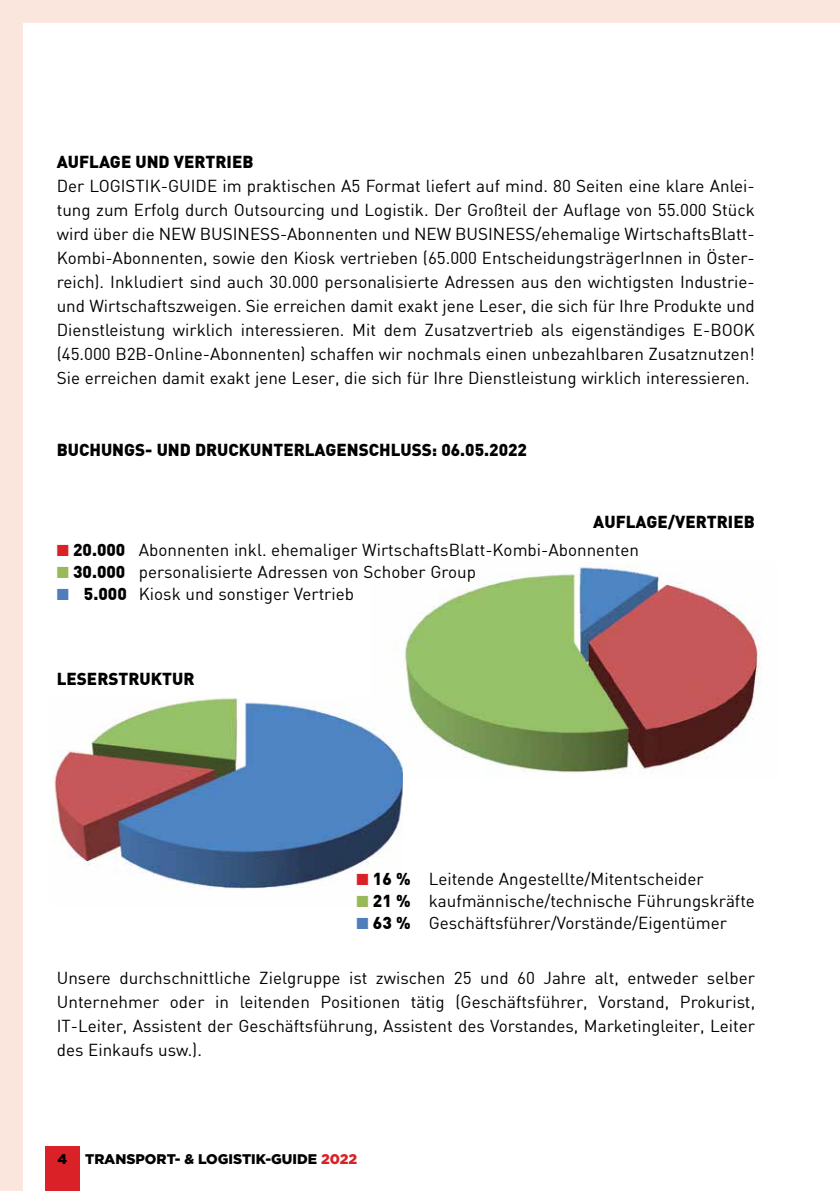
<style>
.page{position:relative;width:840px;height:1191px;background:#fff}
.page>*{position:absolute;margin:0;border:0;box-sizing:border-box;transform-origin:0 0}
.t1{font:17px/24px "DIN";color:#000;text-align:justify}
.t2{font:900 17px "DIN";color:#000}
.t3{font:900 14px "Gotham";color:#000}
.s1{color:#da2128}
.s2{font-weight:900}
.s3{color:#99b958}
.s4{color:#4e7fbb}
</style>
<div class="page">
<div style="left:0;top:0;width:23px;height:1191px;background:#fae6dc"></div>
<div style="left:0;top:0;width:839px;height:23px;background:#fae6dc"></div>
<div style="left:45px;top:1146px;width:34px;height:45px;background:#da2128"></div>
<img style="left:400px;top:562px;width:362px;height:212px">
<img style="left:53px;top:697px;width:350px;height:192px">
<p class="t2" style="left:57px;top:150px;width:198px">AUFLAGE UND VERTRIEB</p>
<p class="t1" style="left:57px;top:174px;width:699px">Der LOGISTIK-GUIDE im praktischen A5 Format liefert auf mind. 80 Seiten eine klare Anlei&shy;tung zum Erfolg durch Outsourcing und Logistik. Der Großteil der Auflage von 55.000 Stück wird über die NEW BUSINESS-Abonnenten und NEW BUSINESS/ehemalige WirtschaftsBlatt-Kombi-Abonnenten, sowie den Kiosk vertrieben (65.000 EntscheidungsträgerInnen in Öster&shy;reich). Inkludiert sind auch 30.000 personalisierte Adressen aus den wichtigsten Industrie&shy;und Wirtschaftszweigen. Sie erreichen damit exakt jene Leser, die sich für Ihre Produkte und Dienstleistung wirklich interessieren. Mit dem Zusatzvertrieb als eigenständiges E-BOOK (45.000 B2B-Online-Abonnenten) schaffen wir nochmals einen unbezahlbaren Zusatznutzen!<br>Sie erreichen damit exakt jene Leser, die sich für Ihre Dienstleistung wirklich interessieren.</p>
<p class="t2" style="left:57px;top:439px;width:471px">BUCHUNGS- UND DRUCKUNTERLAGENSCHLUSS: 06.05.2022</p>
<p class="t2" style="left:593px;top:510px;width:163px">AUFLAGE/VERTRIEB</p>
<p class="t1" style="left:57px;top:537px;width:583px"><span class="s1">■</span> <span class="s2">20.000</span> Abonnenten inkl. ehemaliger WirtschaftsBlatt-Kombi-Abonnenten</p>
<p class="t1" style="left:57px;top:559px;width:420px"><span class="s3">■</span> <span class="s2">30.000</span> personalisierte Adressen von Schober Group</p>
<p class="t1" style="left:57px;top:581px;width:298px"><span class="s4">■</span> <span class="s2">5.000</span> Kiosk und sonstiger Vertrieb</p>
<p class="t2" style="left:57px;top:667px;width:139px">LESERSTRUKTUR</p>
<p class="t1" style="left:356px;top:867px;width:348px"><span class="s1">■</span> <span class="s2">16 %</span> Leitende Angestellte/Mitentscheider</p>
<p class="t1" style="left:356px;top:889px;width:399px"><span class="s3">■</span> <span class="s2">21 %</span> kaufmännische/technische Führungskräfte</p>
<p class="t1" style="left:356px;top:911px;width:371px"><span class="s4">■</span> <span class="s2">63 %</span> Geschäftsführer/Vorstände/Eigentümer</p>
<p class="t1" style="left:57px;top:966px;width:699px">Unsere durchschnittliche Zielgruppe ist zwischen 25 und 60 Jahre alt, entweder selber Unternehmer oder in leitenden Positionen tätig (Geschäftsführer, Vorstand, Prokurist, IT-Leiter, Assistent der Geschäftsführung, Assistent des Vorstandes, Marketingleiter, Leiter des Einkaufs usw.).</p>
<p class="t3" style="left:58px;top:1149px;width:11px">4</p>
<p class="t3" style="left:85px;top:1149px;width:273px">TRANSPORT- &amp; LOGISTIK-GUIDE <span class="s1">2022</span></p>
</div>
